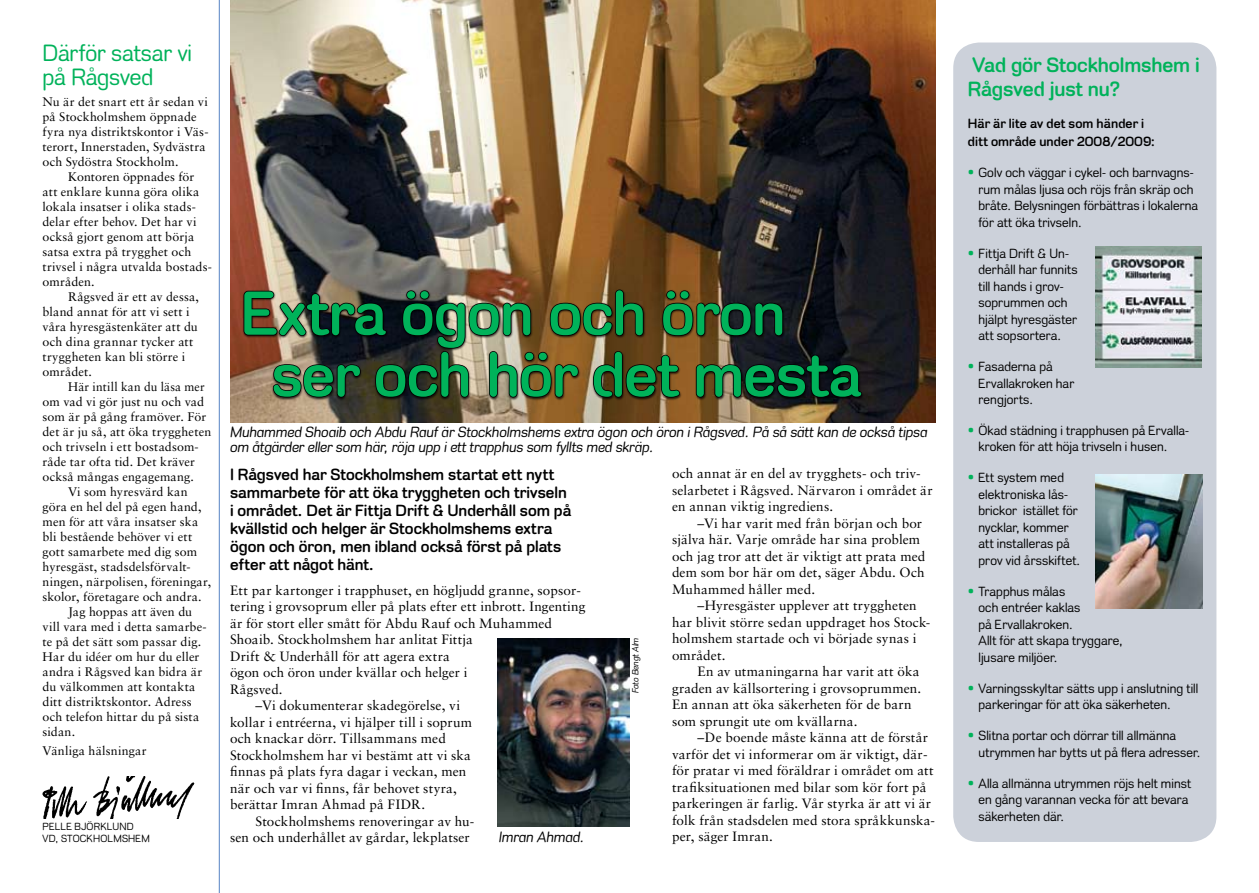
<style>
.page{position:relative;width:1259px;height:893px;background:#fff}
.page>*{position:absolute;margin:0;border:0;box-sizing:border-box;transform-origin:0 0}
.t1{font:700 63.3px/61.5px "Stockholm Runt";letter-spacing:-.01em;color:#00b25a}
.t2{font:24px/24px "Stockholm Runt";letter-spacing:-.005em;color:#00b25a}
.t3{font:700 21px/24px "Stockholm Runt";letter-spacing:-.005em;color:#00b25a}
.t4{font:700 16.5px/18px "Stockholm Runt";color:#000}
.t5{font:italic 15px/15px "Stockholm Runt";color:#000}
.t6{font:13.5px/16.5px "Sabon";letter-spacing:.01em;color:#000}
.t7{font:13.5px/16.5px "Stockholm Runt";letter-spacing:.01em;color:#000}
.t8{font:700 13.5px/18px "Stockholm Runt";letter-spacing:.01em;color:#000}
.t9{font:12.45px/15px "Sabon";letter-spacing:.015em;color:#000}
.t10{font:12.45px "Sabon";letter-spacing:.015em;color:#000;scale:.96 1}
.t11{font:10.5px/12.6px "Stockholm Runt";letter-spacing:.02em;color:#000}
.t12{font:italic 9px "Stockholm Runt";color:#000}
.s1{color:#00b25a}
</style>
<div class="page">
<img style="left:42px;top:776px;width:153px;height:43px">
<div style="left:953px;top:43px;width:263px;height:799px;background:#ccd1da;border-radius:26px"></div>
<img style="left:230px;top:0;width:705px;height:422px">
<img style="left:497px;top:639px;width:132px;height:187px">
<div style="left:242px;top:289px;width:719px;height:158px;background:#000;opacity:.75"></div>
<svg style="left:243px;top:289px;width:619px;height:109px;background:#443729"></svg>
<hr style="left:219px;top:0;width:1px;height:893px;background:#5682c3">
<img style="left:1095px;top:474px;width:107px;height:134px">
<img style="left:1095px;top:247px;width:106px;height:121px">
<h2 class="t2" style="left:43px;top:41px;width:151px">Därför satsar vi på Rågsved</h2>
<p class="t9" style="left:43px;top:94px;width:167px">Nu är det snart ett år sedan vi på Stockholmshem öppnade fyra nya distriktskontor i Väs&shy;terort, Innerstaden, Sydvästra och Sydöstra Stockholm.</p>
<p class="t9" style="left:43px;top:169px;width:171px;text-indent:26px">Kontoren öppnades för att enklare kunna göra olika lokala insatser i olika stads&shy;delar efter behov. Det har vi också gjort genom att börja satsa extra på trygghet och trivsel i några utvalda bostads&shy;områden.</p>
<p class="t9" style="left:43px;top:289px;width:158px;text-indent:26px">Rågsved är ett av dessa, bland annat för att vi sett i våra hyresgästenkäter att du och dina grannar tycker att tryggheten kan bli större i området.</p>
<p class="t10" style="left:68px;top:379px;width:144px">Här intill kan du läsa mer</p>
<p class="t9" style="left:43px;top:394px;width:163px">om vad vi gör just nu och vad</p>
<p class="t9" style="left:43px;top:409px;width:165px">som är på gång framöver. För</p>
<p class="t9" style="left:43px;top:424px;width:170px">det är ju så, att öka tryggheten</p>
<p class="t9" style="left:43px;top:439px;width:158px">och trivseln i ett bostadsom-</p>
<p class="t9" style="left:43px;top:454px;width:154px">råde tar ofta tid. Det kräver</p>
<p class="t9" style="left:43px;top:469px;width:153px">också mångas engagemang.</p>
<p class="t9" style="left:68px;top:484px;width:121px">Vi som hyresvärd kan</p>
<p class="t9" style="left:43px;top:499px;width:161px">göra en hel del på egen hand,</p>
<p class="t9" style="left:43px;top:514px;width:157px">men för att våra insatser ska</p>
<p class="t9" style="left:43px;top:529px;width:151px">bli bestående behöver vi ett</p>
<p class="t9" style="left:43px;top:544px;width:156px">gott samarbete med dig som</p>
<p class="t9" style="left:43px;top:559px;width:150px">hyresgäst, stadsdelsförvalt-</p>
<p class="t9" style="left:43px;top:574px;width:170px">ningen, närpolisen, föreningar,</p>
<p class="t9" style="left:43px;top:589px;width:161px">skolor, företagare och andra.</p>
<p class="t9" style="left:68px;top:604px;width:126px">Jag hoppas att även du</p>
<p class="t9" style="left:43px;top:619px;width:166px">vill vara med i detta samarbe-</p>
<p class="t9" style="left:43px;top:634px;width:160px">te på det sätt som passar dig.</p>
<p class="t9" style="left:43px;top:649px;width:158px">Har du idéer om hur du eller</p>
<p class="t9" style="left:43px;top:664px;width:161px">andra i Rågsved kan bidra är</p>
<p class="t9" style="left:43px;top:679px;width:154px">du välkommen att kontakta</p>
<p class="t9" style="left:43px;top:694px;width:151px">ditt distriktskontor. Adress</p>
<p class="t9" style="left:43px;top:709px;width:158px">och telefon hittar du på sista</p>
<p class="t9" style="left:43px;top:724px;width:34px">sidan.</p>
<p class="t9" style="left:43px;top:743px;width:106px">Vänliga hälsningar</p>
<p class="t11" style="left:43px;top:820px;width:109px">PELLE BJÖRKLUND<br>VD, STOCKHOLMSHEM</p>
<h1 class="t1" style="left:271px;top:282px;width:591px;text-indent:-30px">Extra ögon och öron ser och hör det mesta</h1>
<p class="t5" style="left:230px;top:424px;width:699px">Muhammed Shoaib och Abdu Rauf är Stockholmshems extra ögon och öron i Rågsved. På så sätt kan de också tipsa om åtgärder eller som här, röja upp i ett trapphus som fyllts med skräp.</p>
<p class="t4" style="left:230px;top:465px;width:343px">I Rågsved har Stockholmshem startat ett nytt sammarbete för att öka tryggheten och trivseln i området. Det är Fittja Drift &amp; Underhåll som på kvällstid och helger är Stockholmshems extra ögon och öron, men ibland också först på plats efter att något hänt.</p>
<p class="t6" style="left:230px;top:581px;width:352px">Ett par kartonger i trapphuset, en högljudd granne, sopsor-</p>
<p class="t6" style="left:230px;top:598px;width:357px">tering i grovsoprum eller på plats efter ett inbrott. Ingenting</p>
<p class="t6" style="left:230px;top:614px;width:324px">är för stort eller smått för Abdu Rauf och Muhammed</p>
<p class="t6" style="left:230px;top:631px;width:244px">Shoaib. Stockholmshem har anlitat Fittja</p>
<p class="t6" style="left:230px;top:647px;width:221px">Drift &amp; Underhåll för att agera extra</p>
<p class="t6" style="left:230px;top:664px;width:239px">ögon och öron under kvällar och helger i</p>
<p class="t6" style="left:230px;top:680px;width:54px">Rågsved.</p>
<p class="t6" style="left:255px;top:697px;width:206px">–Vi dokumenterar skadegörelse, vi</p>
<p class="t6" style="left:230px;top:713px;width:244px">kollar i entréerna, vi hjälper till i soprum</p>
<p class="t6" style="left:230px;top:730px;width:217px">och knackar dörr. Tillsammans med</p>
<p class="t6" style="left:230px;top:746px;width:242px">Stockholmshem har vi bestämt att vi ska</p>
<p class="t6" style="left:230px;top:763px;width:238px">finnas på plats fyra dagar i veckan, men</p>
<p class="t6" style="left:230px;top:779px;width:228px">när och var vi finns, får behovet styra,</p>
<p class="t6" style="left:230px;top:796px;width:197px">berättar Imran Ahmad på FIDR.</p>
<p class="t6" style="left:255px;top:812px;width:220px">Stockholmshems renoveringar av hu-</p>
<p class="t6" style="left:230px;top:829px;width:241px">sen och underhållet av gårdar, lekplatser</p>
<p class="t5" style="left:499px;top:829px;width:87px">Imran Ahmad.</p>
<p class="t12" style="left:630px;top:693px;width:57px;rotate:-90deg">Foto Bengt Alm</p>
<p class="t6" style="left:672px;top:465px;width:262px">och annat är en del av trygghets- och triv&shy;selarbetet i Rågsved. Närvaron i området är en annan viktig ingrediens.</p>
<p class="t6" style="left:672px;top:515px;width:255px;text-indent:26px">–Vi har varit med från början och bor själva här. Varje område har sina problem och jag tror att det är viktigt att prata med dem som bor här om det, säger Abdu. Och Muhammed håller med.</p>
<p class="t6" style="left:672px;top:597px;width:260px;text-indent:26px">–Hyresgäster upplever att tryggheten har blivit större sedan uppdraget hos Stock&shy;holmshem startade och vi började synas i området.</p>
<p class="t6" style="left:672px;top:663px;width:251px;text-indent:26px">En av utmaningarna har varit att öka graden av källsortering i grovsoprummen.<br>En annan att öka säkerheten för de barn som sprungit ute om kvällarna.</p>
<p class="t6" style="left:672px;top:729px;width:264px;text-indent:26px">–De boende måste känna att de förstår varför det vi informerar om är viktigt, där&shy;för pratar vi med föräldrar i området om att trafiksituationen med bilar som kör fort på parkeringen är farlig. Vår styrka är att vi är folk från stadsdelen med stora språkkunska&shy;per, säger Imran.</p>
<h3 class="t3" style="left:968px;top:52px;width:233px">Vad gör Stockholmshem i<br>Rågsved just nu?</h3>
<p class="t8" style="left:968px;top:114px;width:189px">Här är lite av det som händer i ditt område under 2008/2009:</p>
<p class="t7" style="left:978px;top:164px;width:221px;text-indent:-11px"><span class="s1">•</span> Golv och väggar i cykel- och barnvagns&shy;rum målas ljusa och röjs från skräp och bråte. Belysningen förbättras i lokalerna för att öka trivseln.</p>
<p class="t7" style="left:978px;top:245px;width:100px;text-indent:-11px"><span class="s1">•</span> Fittja Drift &amp; Un&shy;derhåll har funnits till hands i grov&shy;soprummen och hjälpt hyresgäster att sopsortera.</p>
<p class="t7" style="left:978px;top:358px;width:97px;text-indent:-11px"><span class="s1">•</span> Fasaderna på<br>Ervallakroken har rengjorts.</p>
<p class="t7" style="left:978px;top:422px;width:212px;text-indent:-11px"><span class="s1">•</span> Ökad städning i trapphusen på Ervalla&shy;kroken för att höja trivseln i husen.</p>
<p class="t7" style="left:978px;top:469px;width:104px;text-indent:-11px"><span class="s1">•</span> Ett system med elektroniska lås&shy;brickor istället för nycklar, kommer att installeras på prov vid årsskiftet.</p>
<p class="t7" style="left:978px;top:583px;width:146px;text-indent:-11px"><span class="s1">•</span> Trapphus målas<br>och entréer kaklas<br>på Ervallakroken.<br>Allt för att skapa tryggare, ljusare miljöer.</p>
<p class="t7" style="left:978px;top:680px;width:221px;text-indent:-11px"><span class="s1">•</span> Varningsskyltar sätts upp i anslutning till parkeringar för att öka säkerheten.</p>
<p class="t7" style="left:978px;top:727px;width:224px;text-indent:-11px"><span class="s1">•</span> Slitna portar och dörrar till allmänna utrymmen har bytts ut på flera adresser.</p>
<p class="t7" style="left:978px;top:775px;width:214px;text-indent:-11px"><span class="s1">•</span> Alla allmänna utrymmen röjs helt minst en gång varannan vecka för att bevara säkerheten där.</p>
</div>
